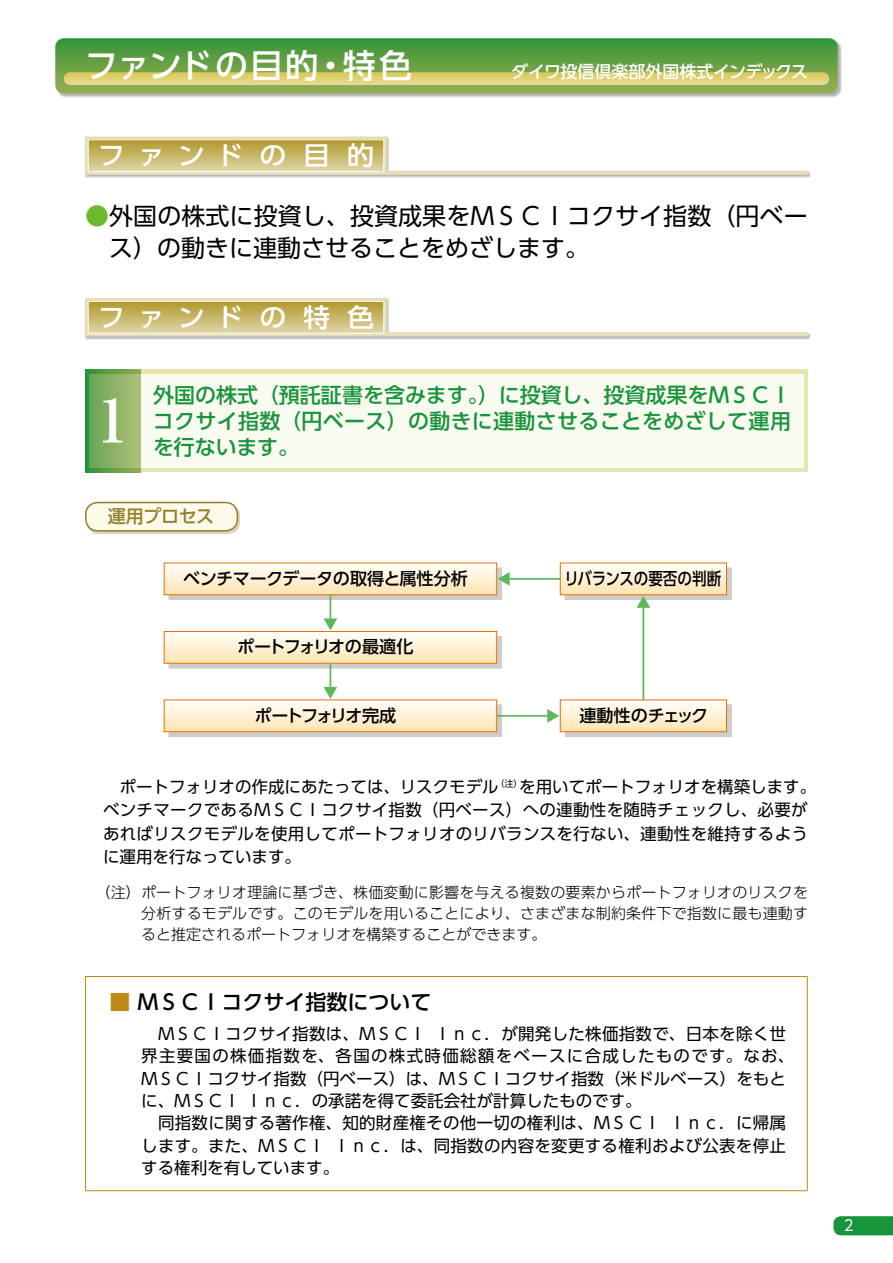
<style>
.page{position:relative;width:893px;height:1263px;background:#fff}
.page>*{position:absolute;margin:0;border:0;box-sizing:border-box;transform-origin:0 0}
.t1{font:700 59.55px "Ryumin Pr 6";color:#fff}
.t2{font:500 33px "UD Shin Go Pro";letter-spacing:.065em;color:#fff}
.t3{font:500 25.65px "UD Shin Go Pro";letter-spacing:.545em;color:#fff;scale:1.05 1}
.t4{font:24px/32px "UD Shin Go Pro";letter-spacing:.005em;color:#000}
.t5{font:500 21px/25.5px "UD Shin Go Pro";color:#18943b}
.t6{font:500 21px "UD Shin Go Pro";color:#000}
.t7{font:500 18px "UD Shin Go Pro";letter-spacing:-.015em;color:#947f28}
.t8{font:500 17.1px "UD Shin Go Pro";letter-spacing:-.02em;color:#000}
.t9{font:500 17.1px "UD Shin Go Pro";letter-spacing:-.06em;color:#000}
.t10{font:500 17.1px "UD Shin Go Pro";letter-spacing:-.02em;color:#000;scale:.85 1}
.t11{font:500 17.1px "UD Shin Go Pro";letter-spacing:-.11em;color:#000}
.t12{font:500 16.95px "UD Shin Go Pro";letter-spacing:-.03em;color:#fff}
.t13{font:16.5px/22.4px "UD Shin Go Pro";letter-spacing:.015em;color:#000}
.t14{font:300 15px/21.3px "UD Shin Go Pro";color:#000;text-align:justify}
.t15{font:14.85px "UD Shin Go Pro";color:#fff}
.s1{color:#6fba2c}
.s2{color:#be8915}
</style>
<div class="page">
<svg style="left:833px;top:1216px;width:60px;height:19px"></svg>
<div style="left:56px;top:39px;width:787px;height:60px;background:#000;opacity:.3"></div>
<svg style="left:55px;top:38px;width:783px;height:56px;background:#62a047"></svg>
<svg style="left:64px;top:72px;width:765px;height:13px;background:#ded074"></svg>
<div style="left:85px;top:136px;width:726px;height:42px;background:#000;opacity:.3"></div>
<svg style="left:85px;top:137px;width:723px;height:38px"></svg>
<svg style="left:90px;top:142px;width:292px;height:28px;background:#c8b76a"></svg>
<div style="left:88px;top:140px;width:296px;height:32px;border:1px solid #fff"></div>
<div style="left:85px;top:298px;width:726px;height:42px;background:#000;opacity:.3"></div>
<svg style="left:85px;top:298px;width:723px;height:38px"></svg>
<svg style="left:90px;top:303px;width:292px;height:28px;background:#c7b667"></svg>
<div style="left:88px;top:301px;width:296px;height:32px;border:1px solid #fff"></div>
<div style="left:85px;top:370px;width:723px;height:102px;background:#e2e5ac"></div>
<div style="left:89px;top:374px;width:715px;height:94px;background:#fafbf0"></div>
<div style="left:85px;top:370px;width:55px;height:102px;background:linear-gradient(to right,#2c9339,#94ab50)"></div>
<div style="left:89px;top:374px;width:51px;height:94px;background:linear-gradient(to right,#68a556,#afbf78)"></div>
<svg style="left:87px;top:504px;width:153px;height:30px"></svg>
<div style="left:86px;top:502px;width:151px;height:29px;background:#fdfaec;border-radius:12px"></div>
<div style="left:85px;top:502px;width:153px;height:29px;border:1px solid #947f28;border-radius:12px"></div>
<svg style="left:171px;top:570px;width:329px;height:28px"></svg>
<svg style="left:166px;top:565px;width:329px;height:28px;background:#fef0d5"></svg>
<div style="left:164px;top:563px;width:333px;height:32px;border:1px solid #ed6c00"></div>
<svg style="left:171px;top:638px;width:329px;height:28px"></svg>
<svg style="left:166px;top:634px;width:329px;height:27px;background:#fef0d5"></svg>
<div style="left:164px;top:631px;width:333px;height:32px;border:1px solid #ed6c00"></div>
<svg style="left:171px;top:706px;width:329px;height:29px"></svg>
<svg style="left:166px;top:702px;width:329px;height:28px;background:#fef0d5"></svg>
<div style="left:164px;top:700px;width:333px;height:32px;border:1px solid #ed6c00"></div>
<div style="left:565px;top:568px;width:166px;height:32px;background:linear-gradient(to right,#cdcdcd,#cdcdcd)"></div>
<svg style="left:562px;top:565px;width:163px;height:28px;background:#fef0d5"></svg>
<div style="left:560px;top:563px;width:167px;height:32px;border:1px solid #ed6c00"></div>
<div style="left:565px;top:705px;width:166px;height:32px;background:linear-gradient(to right,#cdcdcd,#cdcdcd)"></div>
<svg style="left:562px;top:702px;width:163px;height:28px;background:#fef0d5"></svg>
<div style="left:560px;top:700px;width:167px;height:32px;border:1px solid #ed6c00"></div>
<svg style="left:323px;top:595px;width:14px;height:35px"></svg>
<svg style="left:323px;top:663px;width:14px;height:36px"></svg>
<hr style="left:497px;top:715px;width:52px;height:2px;background:#5db75b">
<svg style="left:547px;top:709px;width:12px;height:14px"></svg>
<hr style="left:642px;top:606px;width:2px;height:94px;background:#5db75b">
<svg style="left:636px;top:596px;width:14px;height:12px"></svg>
<hr style="left:508px;top:578px;width:52px;height:2px;background:#5db75b">
<svg style="left:498px;top:572px;width:12px;height:14px"></svg>
<hr style="left:85px;top:976px;width:723px;height:1px;background:#be8915">
<hr style="left:85px;top:977px;width:1px;height:213px;background:#be8915">
<hr style="left:807px;top:977px;width:1px;height:213px;background:#be8915">
<hr style="left:85px;top:1190px;width:723px;height:1px;background:#be8915">
<h2 class="t2" style="left:85px;top:39px;width:329px">ファンドの目的・特色</h2>
<p class="t12" style="left:511px;top:58px;width:298px">ダイワ投信倶楽部外国株式インデックス</p>
<h3 class="t3" style="left:98px;top:135px;width:265px">ファンドの目的</h3>
<h3 class="t4" style="left:109px;top:199px;width:700px;text-indent:-24px"><span class="s1">●</span>外国の株式に投資し、投資成果をＭＳＣＩコクサイ指数（円ベース）の動きに連動させることをめざします。</h3>
<h3 class="t3" style="left:98px;top:297px;width:265px">ファンドの特色</h3>
<h1 class="t1" style="left:98px;top:373px;width:31px">1</h1>
<p class="t5" style="left:153px;top:382px;width:640px">外国の株式（預託証書を含みます。）に投資し、投資成果をＭＳＣＩコクサイ指数（円ベース）の動きに連動させることをめざして運用</p>
<p class="t5" style="left:153px;top:433px;width:148px">を行ないます。</p>
<p class="t7" style="left:108px;top:502px;width:108px">運用プロセス</p>
<p class="t8" style="left:183px;top:564px;width:286px">ベンチマークデータの取得と属性分析</p>
<p class="t9" style="left:237px;top:633px;width:178px">ポートフォリオの最適化</p>
<p class="t11" style="left:254px;top:701px;width:143px">ポートフォリオ完成</p>
<p class="t10" style="left:564px;top:564px;width:186px">リバランスの要否の判断</p>
<p class="t8" style="left:579px;top:701px;width:130px">連動性のチェック</p>
<p class="t13" style="left:103px;top:774px;width:715px;line-height:23.4px">　ポートフォリオの作成にあたっては、リスクモデル<sup>（注）</sup>を用いてポートフォリオを構築します。ベンチマークであるＭＳＣＩコクサイ指数（円ベース）への連動性を随時チェックし、必要があればリスクモデルを使用してポートフォリオのリバランスを行ない、連動性を維持するように運用を行なっています。</p>
<p class="t14" style="left:141px;top:881px;width:668px;text-indent:-46px">（注）ポートフォリオ理論に基づき、株価変動に影響を与える複数の要素からポートフォリオのリスクを分析するモデルです。このモデルを用いることにより、さまざまな制約条件下で指数に最も連動すると推定されるポートフォリオを構築することができます。</p>
<p class="t6" style="left:109px;top:985px;width:323px"><span class="s2">■</span> ＭＳＣＩコクサイ指数について</p>
<p class="t13" style="left:141px;top:1022px;width:654px">　ＭＳＣＩコクサイ指数は、ＭＳＣＩ Ｉｎｃ．が開発した株価指数で、日本を除く世界主要国の株価指数を、各国の株式時価総額をベースに合成したものです。なお、ＭＳＣＩコクサイ指数（円ベース）は、ＭＳＣＩコクサイ指数（米ドルベース）をもとに、ＭＳＣＩ Ｉｎｃ．の承諾を得て委託会社が計算したものです。<br>　同指数に関する著作権、知的財産権その他一切の権利は、ＭＳＣＩ Ｉｎｃ．に帰属します。また、ＭＳＣＩ Ｉｎｃ．は、同指数の内容を変更する権利および公表を停止する権利を有しています。</p>
<p class="t15" style="left:844px;top:1214px;width:11px">2</p>
</div>
